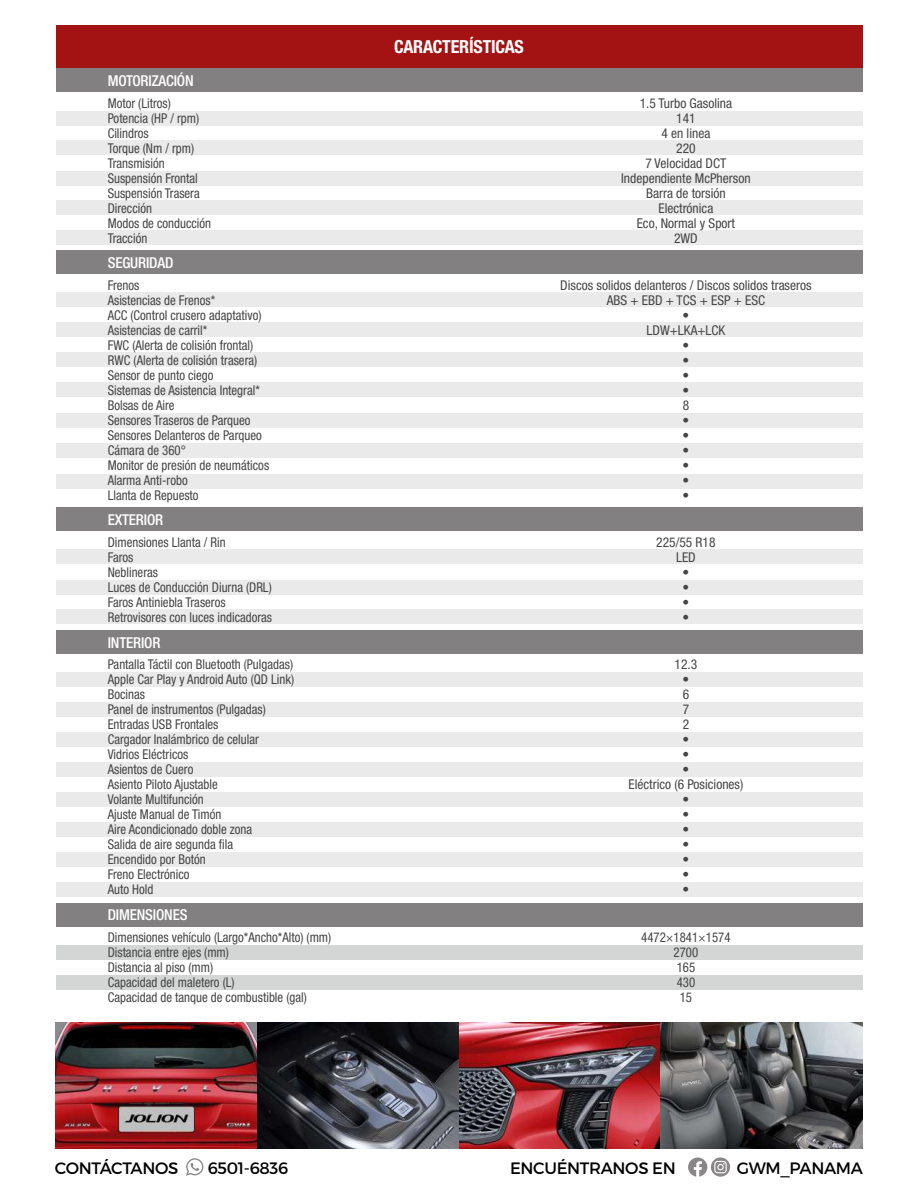
<style>
.page{position:relative;width:918px;height:1188px;background:#fff}
.page>*{position:absolute;margin:0;border:0;box-sizing:border-box;transform-origin:0 0}
.t1{font:700 condensed 18px "Helvetica Neue LT Pro";letter-spacing:-.01em;color:#fff}
.t2{font:16.5px "Trueno Rg";letter-spacing:-.02em;color:#000}
.t3{font:500 condensed 15px "Helvetica Neue LT Pro";letter-spacing:-.01em;color:#fff}
.t4{font:condensed 13.5px/15px "Helvetica Neue LT Pro";color:#454545;scale:.95 1}
.t5{font:condensed 13.5px/15px "Helvetica Neue LT Pro";color:#454545;text-align:center}
</style>
<div class="page">
<div style="left:56px;top:111px;width:806px;height:15px;background:#eaeaeb"></div>
<div style="left:56px;top:140px;width:806px;height:15px;background:#eaeaeb"></div>
<div style="left:56px;top:171px;width:806px;height:15px;background:#eaeaeb"></div>
<div style="left:56px;top:200px;width:806px;height:15px;background:#eaeaeb"></div>
<div style="left:56px;top:230px;width:806px;height:15px;background:#eaeaeb"></div>
<div style="left:56px;top:25px;width:806px;height:52px;background:#a31313"></div>
<div style="left:56px;top:68px;width:806px;height:24px;background:#828080"></div>
<div style="left:56px;top:292px;width:806px;height:15px;background:#eaeaeb"></div>
<div style="left:56px;top:322px;width:806px;height:15px;background:#eaeaeb"></div>
<div style="left:56px;top:352px;width:806px;height:15px;background:#eaeaeb"></div>
<div style="left:56px;top:383px;width:806px;height:14px;background:#eaeaeb"></div>
<div style="left:56px;top:413px;width:806px;height:15px;background:#eaeaeb"></div>
<div style="left:56px;top:443px;width:806px;height:15px;background:#eaeaeb"></div>
<div style="left:56px;top:474px;width:806px;height:14px;background:#eaeaeb"></div>
<div style="left:56px;top:549px;width:806px;height:15px;background:#eaeaeb"></div>
<div style="left:56px;top:580px;width:806px;height:15px;background:#eaeaeb"></div>
<div style="left:56px;top:609px;width:806px;height:15px;background:#eaeaeb"></div>
<div style="left:56px;top:672px;width:806px;height:15px;background:#eaeaeb"></div>
<div style="left:56px;top:702px;width:806px;height:15px;background:#eaeaeb"></div>
<div style="left:56px;top:732px;width:806px;height:14px;background:#eaeaeb"></div>
<div style="left:56px;top:762px;width:806px;height:15px;background:#eaeaeb"></div>
<div style="left:56px;top:792px;width:806px;height:15px;background:#eaeaeb"></div>
<div style="left:56px;top:822px;width:806px;height:15px;background:#eaeaeb"></div>
<div style="left:56px;top:852px;width:806px;height:15px;background:#eaeaeb"></div>
<div style="left:56px;top:882px;width:806px;height:15px;background:#eaeaeb"></div>
<div style="left:56px;top:945px;width:806px;height:15px;background:#d4d5d5"></div>
<div style="left:56px;top:975px;width:806px;height:15px;background:#d4d5d5"></div>
<div style="left:56px;top:507px;width:806px;height:24px;background:#828080"></div>
<div style="left:56px;top:903px;width:806px;height:24px;background:#828080"></div>
<div style="left:56px;top:630px;width:806px;height:24px;background:#828080"></div>
<div style="left:56px;top:250px;width:806px;height:23px;background:#828080"></div>
<svg style="left:186px;top:1158px;width:17px;height:18px"></svg>
<svg style="left:688px;top:1157px;width:42px;height:20px"></svg>
<img style="left:56px;top:1022px;width:806px;height:126px">
<p class="t3" style="left:108px;top:72px;width:88px">MOTORIZACIÓN</p>
<p class="t4" style="left:108px;top:95px;width:110px">Motor (Litros)<br>Potencia (HP / rpm)<br>Cilindros<br>Torque (Nm / rpm)<br>Transmisión<br>Suspensión Frontal<br>Suspensión Trasera<br>Dirección<br>Modos de conducción<br>Tracción</p>
<p class="t3" style="left:108px;top:253px;width:67px">SEGURIDAD</p>
<p class="t4" style="left:108px;top:277px;width:172px">Frenos<br>Asistencias de Frenos*<br>ACC (Control crusero adaptativo)<br>Asistencias de carril*<br>FWC (Alerta de colisión frontal)<br>RWC (Alerta de colisión trasera)<br>Sensor de punto ciego<br>Sistemas de Asistencia Integral*<br>Bolsas de Aire<br>Sensores Traseros de Parqueo<br>Sensores Delanteros de Parqueo<br>Cámara de 360°<br>Monitor de presión de neumáticos<br>Alarma Anti-robo<br>Llanta de Repuesto</p>
<p class="t3" style="left:108px;top:511px;width:57px">EXTERIOR</p>
<p class="t4" style="left:108px;top:534px;width:175px">Dimensiones Llanta / Rin<br>Faros<br>Neblineras<br>Luces de Conducción Diurna (DRL)<br>Faros Antiniebla Traseros<br>Retrovisores con luces indicadoras</p>
<p class="t3" style="left:108px;top:633px;width:54px">INTERIOR</p>
<p class="t4" style="left:108px;top:657px;width:198px">Pantalla Táctil con Bluetooth (Pulgadas)<br>Apple Car Play y Android Auto (QD Link)<br>Bocinas<br>Panel de instrumentos (Pulgadas)<br>Entradas USB Frontales<br>Cargador Inalámbrico de celular<br>Vidrios Eléctricos<br>Asientos de Cuero<br>Asiento Piloto Ajustable<br>Volante Multifunción<br>Ajuste Manual de Timón<br>Aire Acondicionado doble zona<br>Salida de aire segunda fila<br>Encendido por Botón<br>Freno Electrónico<br>Auto Hold</p>
<p class="t3" style="left:108px;top:906px;width:81px">DIMENSIONES</p>
<p class="t4" style="left:108px;top:930px;width:237px">Dimensiones vehículo (Largo*Ancho*Alto) (mm)<br>Distancia entre ejes (mm)<br>Distancia al piso (mm)<br>Capacidad del maletero (L)<br>Capacidad de tanque de combustible (gal)</p>
<h1 class="t1" style="left:394px;top:36px;width:131px">CARACTERÍSTICAS</h1>
<p class="t5" style="left:621px;top:95px;width:131px">1.5 Turbo Gasolina<br>141<br>4 en linea<br>220<br>7 Velocidad DCT<br>Independiente McPherson<br>Barra de torsión<br>Electrónica<br>Eco, Normal y Sport<br>2WD</p>
<p class="t5" style="left:560px;top:277px;width:253px">Discos solidos delanteros / Discos solidos traseros<br>ABS + EBD + TCS + ESP + ESC<br>•<br>LDW+LKA+LCK<br>•<br>•<br>•<br>•<br>8<br>•<br>•<br>•<br>•<br>•<br>•</p>
<p class="t5" style="left:656px;top:534px;width:61px">225/55 R18<br>LED<br>•<br>•<br>•<br>•</p>
<p class="t5" style="left:628px;top:657px;width:116px">12.3<br>•<br>6<br>7<br>2<br>•<br>•<br>•<br>Eléctrico (6 Posiciones) •<br>•<br>•<br>•<br>•<br>•<br>•</p>
<p class="t4" style="left:641px;top:930px;width:95px;text-align:center">4472×1841×1574<br>2700<br>165<br>430<br>15</p>
<p class="t2" style="left:55px;top:1158px;width:125px">CONTÁCTANOS</p>
<p class="t2" style="left:208px;top:1158px;width:82px">6501-6836</p>
<p class="t2" style="left:510px;top:1158px;width:167px">ENCUÉNTRANOS EN</p>
<p class="t2" style="left:737px;top:1158px;width:128px">GWM_PANAMA</p>
</div>
